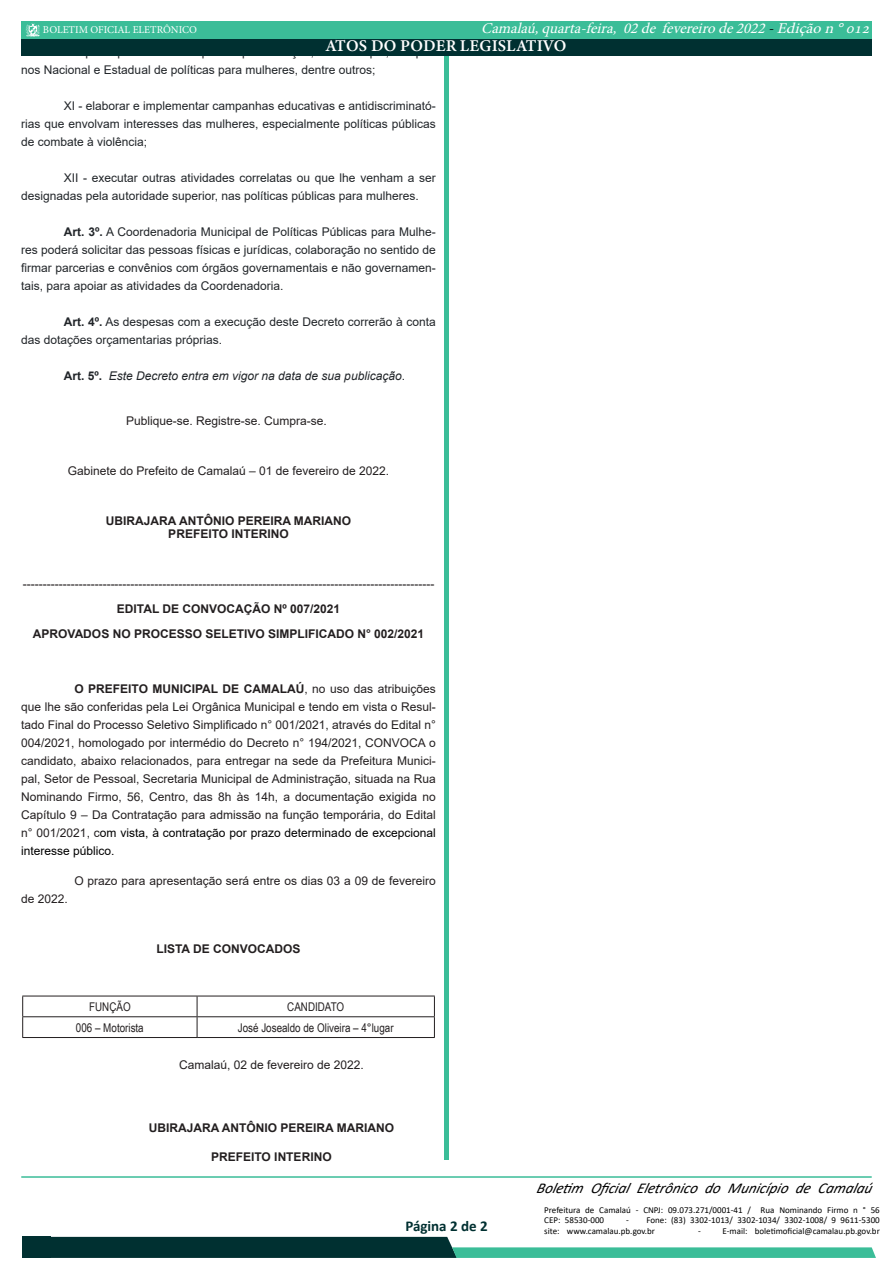
<style>
.page{position:relative;width:893px;height:1263px;background:#fff}
.page>*{position:absolute;margin:0;border:0;box-sizing:border-box;transform-origin:0 0}
.t1{font:16.5px "Minion Variable Concept";letter-spacing:.005em;color:#fff}
.t2{font:italic 15px "Minion Pro";color:#fff}
.t3{font:italic 15px "Calibri";color:#000}
.t4{font:700 15px "Calibri";color:#003031}
.No_Spacing{font:12px/18px "Arial";color:#231f20;text-align:justify}
.Normal__Web{font:12px/18px "Arial";color:#212529;text-align:justify}
.No_Spacing-2{font:700 12px/12.9px "Arial";color:#231f20;text-align:center}
.t5{font:12px "Arial Narrow";color:#231f20}
.Normal__Web-2{font:italic 12px "Arial";color:#212529}
.t6{font:10.5px "Minion Pro";color:#fff}
.t7{font:9px/10.5px "Calibri";color:#000}
.s1{color:#000}
.s2{font-weight:700}
.s3{font-weight:700;font-style:normal}
.s4{font-style:normal}
</style>
<div class="page">
<div style="left:21px;top:21px;width:851px;height:17px;background:#3bbd98"></div>
<hr style="left:21px;top:1176px;width:851px;height:2px;background:#3bbd98">
<svg style="left:26px;top:23px;width:14px;height:14px"></svg>
<div style="left:444px;top:48px;width:5px;height:1112px;background:#3bbd98"></div>
<svg style="left:51px;top:1237px;width:825px;height:21px"></svg>
<div style="left:22px;top:1237px;width:29px;height:21px;background:#003031"></div>
<hr style="left:22px;top:996px;width:175px;height:1px;background:#231f20">
<hr style="left:197px;top:996px;width:238px;height:1px;background:#231f20">
<hr style="left:22px;top:1016px;width:175px;height:1px;background:#231f20">
<hr style="left:197px;top:1016px;width:238px;height:1px;background:#231f20">
<hr style="left:22px;top:1037px;width:175px;height:1px;background:#231f20">
<hr style="left:197px;top:1037px;width:238px;height:1px;background:#231f20">
<svg style="left:22px;top:996px;width:1px;height:41px"></svg>
<svg style="left:197px;top:996px;width:1px;height:41px"></svg>
<svg style="left:434px;top:996px;width:1px;height:41px"></svg>
<div style="left:21px;top:39px;width:850px;height:17px;background:#003031"></div>
<p class="t2" style="left:481px;top:18px;width:395px">Camalaú,quarta-feira, 02de fevereirode2022<span class="s1">-</span>Ediçãon°012</p>
<p class="t6" style="left:43px;top:23px;width:156px">BOLETIM OFICIAL ELETRÔNICO</p>
<p class="Normal__Web" style="left:21px;top:61px;width:356px">nos Nacional e Estadual de políticas para mulheres, dentre outros;</p>
<p class="Normal__Web" style="left:21px;top:97px;width:416px;text-indent:43px">XI - elaborar e implementar campanhas educativas e antidiscriminató&shy;rias que envolvam interesses das mulheres, especialmente políticas públicas de combate à violência;</p>
<p class="Normal__Web" style="left:21px;top:169px;width:416px;text-indent:43px">XII - executar outras atividades correlatas ou que lhe venham a ser designadas pela autoridade superior, nas políticas públicas para mulheres.</p>
<p class="Normal__Web" style="left:21px;top:223px;width:416px;text-indent:43px"><span class="s2">Art. 3º.</span> A Coordenadoria Municipal de Políticas Públicas para Mulhe&shy;res poderá solicitar das pessoas físicas e jurídicas, colaboração no sentido de firmar parcerias e convênios com órgãos governamentais e não governamen&shy;tais, para apoiar as atividades da Coordenadoria.</p>
<p class="Normal__Web" style="left:21px;top:313px;width:416px;text-indent:43px"><span class="s2">Art. 4º.</span> As despesas com a execução deste Decreto correrão à conta das dotações orçamentarias próprias.</p>
<p class="Normal__Web-2" style="left:64px;top:368px;width:343px"><span class="s3">Art. 5º.</span> Este Decreto entra em vigor na data de sua publicação<span class="s4">.</span></p>
<p class="No_Spacing" style="left:126px;top:412px;width:202px">Publique-se. Registre-se. Cumpra-se.</p>
<p class="No_Spacing" style="left:68px;top:462px;width:323px">Gabinete do Prefeito de Camalaú – 01 de fevereiro de 2022.</p>
<p class="No_Spacing-2" style="left:106px;top:514px;width:247px">UBIRAJARA ANTÔNIO PEREIRA MARIANO<br>PREFEITO INTERINO</p>
<p class="t1" style="left:326px;top:34px;width:242px">ATOS DO PODER LEGISLATIVO</p>
<p class="No_Spacing" style="left:23px;top:575px;width:413px">-------------------------------------------------------------------------------------------------------</p>
<p class="No_Spacing-2" style="left:117px;top:602px;width:225px">EDITAL DE CONVOCAÇÃO Nº 007/2021</p>
<p class="No_Spacing-2" style="left:33px;top:627px;width:393px">APROVADOS NO PROCESSO SELETIVO SIMPLIFICADO N° 002/2021</p>
<p class="No_Spacing" style="left:21px;top:679px;width:416px;text-indent:53px"><span class="s2">O PREFEITO MUNICIPAL DE CAMALAÚ</span>, no uso das atribuições que lhe são conferidas pela Lei Orgânica Municipal e tendo em vista o Resul&shy;tado Final do Processo Seletivo Simplificado n° 001/2021, através do Edital n° 004/2021, homologado por intermédio do Decreto n° 194/2021, CONVOCA o candidato, abaixo relacionados, para entregar na sede da Prefeitura Munici&shy;pal, Setor de Pessoal, Secretaria Municipal de Administração, situada na Rua Nominando Firmo, 56, Centro, das 8h às 14h, a documentação exigida no Capítulo 9 – Da Contratação para admissão na função temporária, do Edital n° 001/2021, c<span class="s1">om vista, à contratação por prazo determinado de excepcional interesse público.</span></p>
<p class="No_Spacing" style="left:74px;top:871px;width:363px">O prazo para apresentação será entre os dias 03 a 09 de fevereiro</p>
<p class="No_Spacing" style="left:21px;top:889px;width:48px">de 2022.</p>
<p class="No_Spacing-2" style="left:157px;top:942px;width:146px">LISTA DE CONVOCADOS</p>
<p class="t5" style="left:89px;top:998px;width:43px">FUNÇÃO</p>
<p class="t5" style="left:287px;top:998px;width:59px">CANDIDATO</p>
<p class="t5" style="left:76px;top:1018px;width:69px">006 – Motorista</p>
<p class="t5" style="left:238px;top:1018px;width:157px">José Josealdo de Oliveira – 4°lugar</p>
<p class="No_Spacing" style="left:179px;top:1056px;width:186px">Camalaú, 02 de fevereiro de 2022.</p>
<p class="No_Spacing-2" style="left:149px;top:1121px;width:247px">UBIRAJARA ANTÔNIO PEREIRA MARIANO</p>
<p class="No_Spacing-2" style="left:211px;top:1151px;width:122px">PREFEITO INTERINO</p>
<p class="t4" style="left:405px;top:1215px;width:84px">Página 2 de 2</p>
<p class="t3" style="left:536px;top:1178px;width:342px">Boletim Oficial Eletrônico do Município de Camalaú</p>
<p class="t7" style="left:544px;top:1204px;width:337px">Prefeitura de Camalaú - CNPJ: 09.073.271/0001-41 / Rua Nominando Firmo n ° 56<br>CEP: 58530-000</p>
<p class="t7" style="left:544px;top:1214px;width:337px;text-indent:82px">- Fone: (83) 3302-1013/ 3302-1034/ 3302-1008/ 9 9611-5300 site: www.camalau.pb.gov.br</p>
<p class="t7" style="left:698px;top:1225px;width:183px">- E-mail: boletimoficial@camalau.pb.gov.br</p>
</div>
